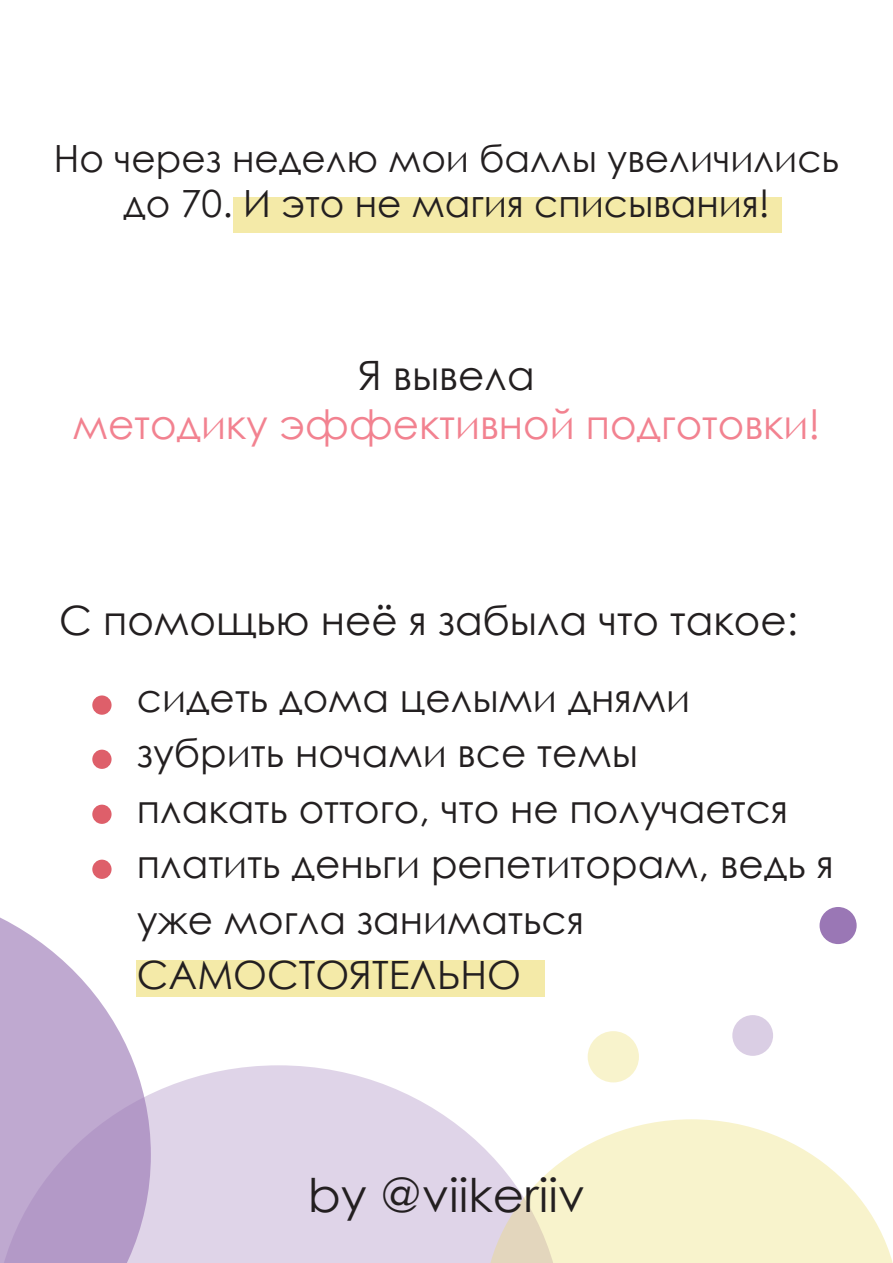
<style>
.page{position:relative;width:893px;height:1263px;background:#fff}
.page>*{position:absolute;margin:0;border:0;box-sizing:border-box;transform-origin:0 0}
.t1{font:46.5px "Century Gothic";color:#231f20;scale:1.04 1}
.t2{font:40.5px "Century Gothic";color:#231f20}
.t3{font:40.5px "Century Gothic";color:#f28290}
.t4{font:39px/55.5px "Century Gothic";color:#231f20}
.t5{font:37.5px/45px "Century Gothic";color:#231f20;text-align:center}
</style>
<div class="page">
<div style="left:233px;top:197px;width:548px;height:35px;background:#f4eaa8"></div>
<div style="left:137px;top:960px;width:408px;height:37px;background:#f4eaa8"></div>
<div style="left:92px;top:695px;width:20px;height:20px;background:#de5f6a;border-radius:50%"></div>
<div style="left:92px;top:805px;width:20px;height:19px;background:#de5f6a;border-radius:50%"></div>
<div style="left:92px;top:860px;width:20px;height:19px;background:#de5f6a;border-radius:50%"></div>
<div style="left:92px;top:750px;width:20px;height:19px;background:#de5f6a;border-radius:50%"></div>
<svg style="left:0;top:917px;width:137px;height:148px;fill:#bfa9d0"></svg>
<svg style="left:0;top:1065px;width:484px;height:198px;background:#d5c7e1"></svg>
<svg style="left:484px;top:1119px;width:403px;height:144px;fill:#f8f3cc"></svg>
<div style="left:588px;top:1031px;width:51px;height:51px;background:#f8f3cc;border-radius:50%"></div>
<div style="left:732px;top:1015px;width:41px;height:41px;background:#dacee4;border-radius:50%"></div>
<div style="left:819px;top:907px;width:38px;height:37px;background:#9a77b5;border-radius:50%"></div>
<svg style="left:887px;top:1246px;width:6px;height:17px"></svg>
<p class="t5" style="left:54px;top:135px;width:787px">Но через неделю мои баллы увеличились до 70. И это не магия списывания!</p>
<p class="t2" style="left:358px;top:347px;width:178px">Я вывела</p>
<p class="t3" style="left:73px;top:396px;width:749px">методику эффективной подготовки!</p>
<p class="t2" style="left:59px;top:592px;width:740px">С помощью неё я забыла что такое:</p>
<p class="t4" style="left:137px;top:669px;width:699px">сидеть дома целыми днями зубрить ночами все темы<br>плакать оттого, что не получается платить деньги репетиторам, ведь я уже могла заниматься<br>САМОСТОЯТЕЛЬНО</p>
<p class="t1" style="left:308px;top:1163px;width:268px">by @viikeriiv</p>
</div>
